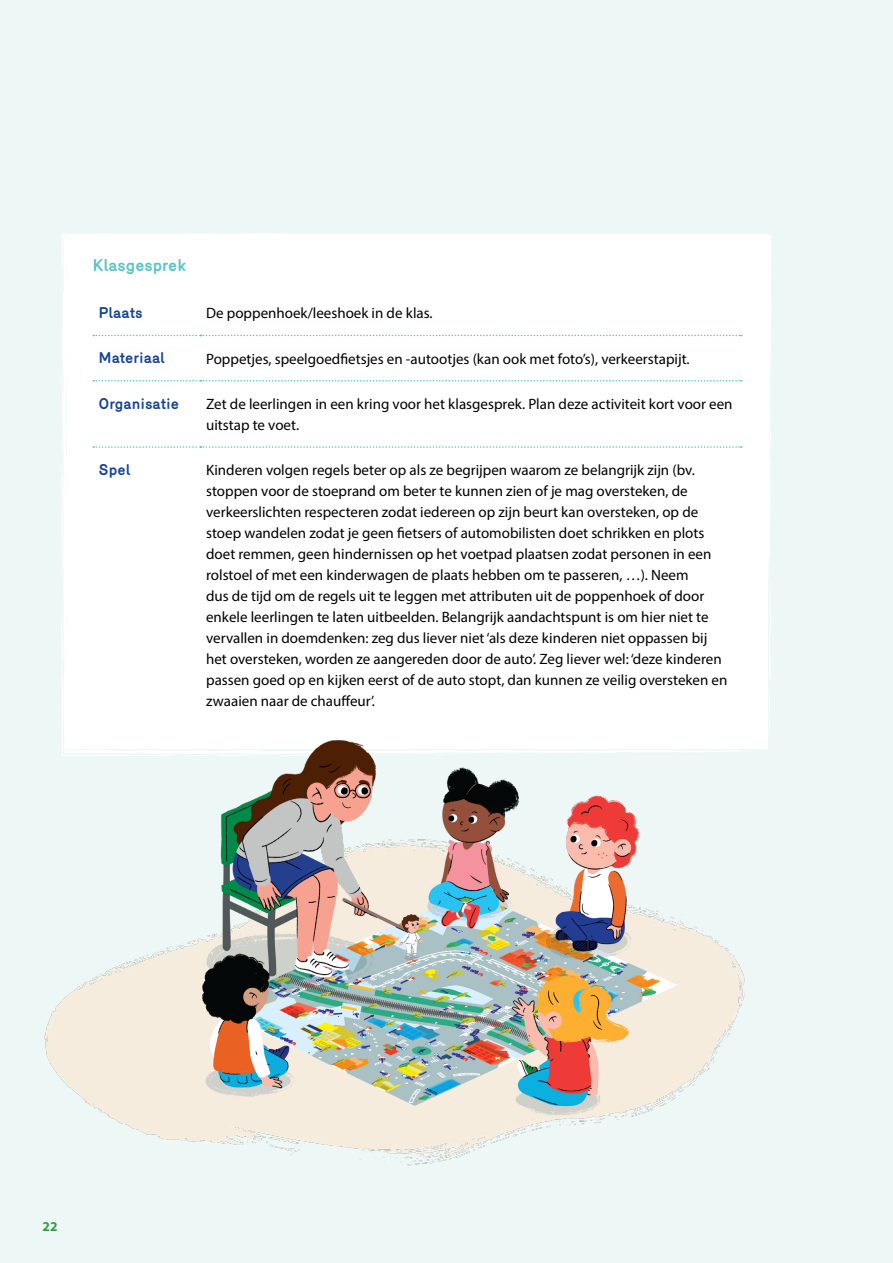
<style>
.page{position:relative;width:893px;height:1263px;background:#edf7f6}
.page>*{position:absolute;margin:0;border:0;box-sizing:border-box;transform-origin:0 0}
.t1{font:700 16.5px "Mercury";color:#58c5c7}
.t2{font:15px/21px "Myriad Pro";color:#000}
.t3{font:700 15px "Mercury";color:#154396}
.t4{font:700 13.5px "Myriad Pro";color:#319f42}
</style>
<div class="page">
<div style="left:62px;top:234px;width:709px;height:515px;background:#fff"></div>
<svg style="left:766px;top:572px;width:5px;height:177px"></svg>
<svg style="left:597px;top:235px;width:17px;height:1px"></svg>
<svg style="left:764px;top:242px;width:2px;height:8px"></svg>
<svg style="left:678px;top:235px;width:52px;height:6px"></svg>
<svg style="left:624px;top:241px;width:26px;height:1px"></svg>
<svg style="left:487px;top:239px;width:12px;height:1px"></svg>
<svg style="left:528px;top:235px;width:28px;height:8px"></svg>
<svg style="left:325px;top:234px;width:50px;height:9px"></svg>
<svg style="left:200px;top:234px;width:14px;height:7px"></svg>
<svg style="left:269px;top:234px;width:45px;height:8px"></svg>
<svg style="left:238px;top:236px;width:21px;height:4px"></svg>
<svg style="left:86px;top:242px;width:25px;height:1px"></svg>
<div style="left:61px;top:326px;width:681px;height:397px;background:#fff"></div>
<img style="left:44px;top:723px;width:709px;height:443px">
<p class="t1" style="left:93px;top:256px;width:95px">Klasgesprek</p>
<p class="t3" style="left:99px;top:304px;width:46px">Plaats</p>
<p class="t2" style="left:206px;top:303px;width:228px">De poppenhoek/leeshoek in de klas.</p>
<p class="t3" style="left:99px;top:349px;width:68px">Materiaal</p>
<p class="t2" style="left:206px;top:348px;width:485px">Poppetjes, speelgoedfietsjes en -autootjes (kan ook met foto’s), verkeerstapijt.</p>
<p class="t3" style="left:99px;top:395px;width:82px">Organisatie</p>
<p class="t2" style="left:206px;top:393px;width:528px">Zet de leerlingen in een kring voor het klasgesprek. Plan deze activiteit kort voor een uitstap te voet.</p>
<p class="t3" style="left:99px;top:461px;width:33px">Spel</p>
<p class="t2" style="left:206px;top:459px;width:523px">Kinderen volgen regels beter op als ze begrijpen waarom ze belangrijk zijn (bv. stoppen voor de stoeprand om beter te kunnen zien of je mag oversteken, de verkeerslichten respecteren zodat iedereen op zijn beurt kan oversteken, op de stoep wandelen zodat je geen fietsers of automobilisten doet schrikken en plots doet remmen, geen hindernissen op het voetpad plaatsen zodat personen in een rolstoel of met een kinderwagen de plaats hebben om te passeren, …). Neem<br>dus de tijd om de regels uit te leggen met attributen uit de poppenhoek of door enkele leerlingen te laten uitbeelden. Belangrijk aandachtspunt is om hier niet te vervallen in doemdenken: zeg dus liever niet ‘als deze kinderen niet oppassen bij het oversteken, worden ze aangereden door de auto’. Zeg liever wel: ‘deze kinderen passen goed op en kijken eerst of de auto stopt, dan kunnen ze veilig oversteken en zwaaien naar de chauffeur’.</p>
<p class="t4" style="left:43px;top:1217px;width:16px">22</p>
</div>
